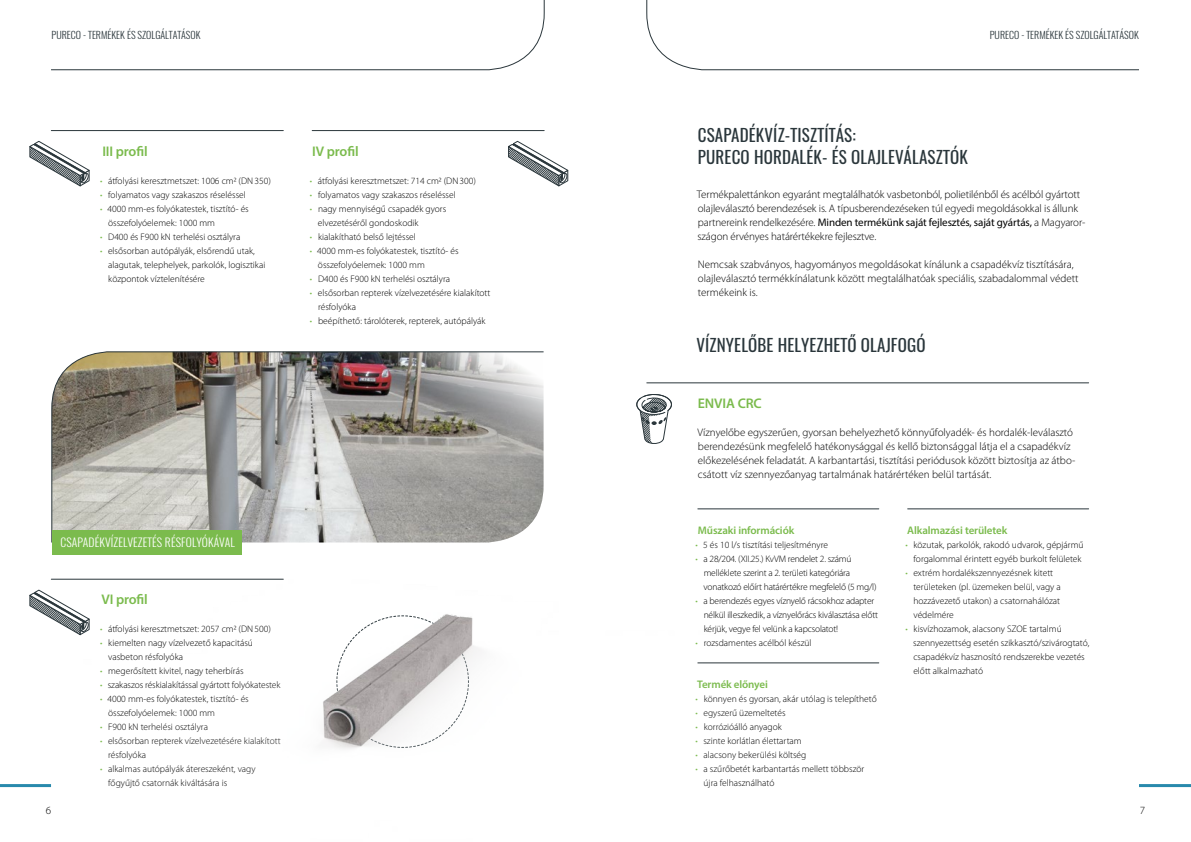
<style>
.page{position:relative;width:1191px;height:842px;background:#fff}
.page>*{position:absolute;margin:0;border:0;box-sizing:border-box;transform-origin:0 0}
.t1{font:17px/22px "Oswald";letter-spacing:.01em;color:#2a363b}
.t2{font:600 14px "Myriad Pro";letter-spacing:-.01em;color:#7bbb4d}
.t3{font:300 11.6px "Oswald";letter-spacing:.01em;color:#fff}
.t4{font:300 11px/14px "Myriad Pro";color:#000}
.t5{font:600 11px "Myriad Pro";letter-spacing:-.01em;color:#7bbb4d}
.t6{font:300 10px "Oswald";color:#2a363b}
.t7{font:300 9.5px/14px "Myriad Pro";color:#000}
.t8{font:300 9.5px/14px "Myriad Pro";letter-spacing:-.02em;color:#000}
.s1{color:#7bbb4d}
.s2{font-weight:400}
</style>
<div class="page">
<hr style="left:51px;top:579px;width:232px;height:1px;background:#2a363b">
<hr style="left:51px;top:130px;width:232px;height:1px;background:#2a363b">
<hr style="left:312px;top:130px;width:232px;height:1px;background:#2a363b">
<hr style="left:647px;top:383px;width:441px;height:1px;background:#2a363b">
<hr style="left:907px;top:509px;width:181px;height:1px;background:#2a363b">
<hr style="left:698px;top:509px;width:180px;height:1px;background:#2a363b">
<hr style="left:698px;top:663px;width:180px;height:1px;background:#2a363b">
<svg style="left:636px;top:394px;width:36px;height:50px"></svg>
<svg style="left:29px;top:141px;width:61px;height:46px"></svg>
<svg style="left:29px;top:589px;width:55px;height:46px"></svg>
<svg style="left:508px;top:141px;width:61px;height:46px"></svg>
<svg style="left:51px;top:351px;width:493px;height:192px;background:#a5a29c"></svg>
<div style="left:52px;top:530px;width:190px;height:25px;background:#7bbb4d"></div>
<img style="left:84px;top:614px;width:653px;height:135px">
<hr style="left:1139px;top:784px;width:52px;height:3px;background:#2889ac">
<hr style="left:0;top:784px;width:51px;height:3px;background:#2889ac">
<svg style="left:646px;top:0;width:493px;height:70px"></svg>
<svg style="left:51px;top:0;width:494px;height:70px"></svg>
<p class="t6" style="left:52px;top:26px;width:150px">PURECO - TERMÉKEK ÉS SZOLGÁLTATÁSOK</p>
<p class="t6" style="left:989px;top:26px;width:150px">PURECO - TERMÉKEK ÉS SZOLGÁLTATÁSOK</p>
<h2 class="t2" style="left:102px;top:142px;width:47px">III profil</h2>
<p class="t7" style="left:100px;top:174px;width:172px"><span class="s1">•</span> átfolyási keresztmetszet: 1006 cm2 (DN350)</p>
<p class="t7" style="left:100px;top:188px;width:147px"><span class="s1">•</span> folyamatos vagy szakaszos réseléssel</p>
<p class="t7" style="left:108px;top:202px;width:142px;text-indent:-8px"><span class="s1">•</span> 4000 mm-es folyókatestek, tisztító- és összefolyóelemek: 1000 mm</p>
<p class="t7" style="left:100px;top:230px;width:142px"><span class="s1">•</span> D400 és F900 kN terhelési osztályra</p>
<p class="t7" style="left:108px;top:244px;width:159px;text-indent:-8px"><span class="s1">•</span> elsősorban autópályák, elsőrendű utak, alagutak, telephelyek, parkolók, logisztikai központok víztelenítésére</p>
<h2 class="t2" style="left:312px;top:142px;width:48px">IV profil</h2>
<p class="t7" style="left:310px;top:174px;width:168px"><span class="s1">•</span> átfolyási keresztmetszet: 714 cm2 (DN300)</p>
<p class="t7" style="left:310px;top:188px;width:147px"><span class="s1">•</span> folyamatos vagy szakaszos réseléssel</p>
<p class="t7" style="left:318px;top:202px;width:130px;text-indent:-8px"><span class="s1">•</span> nagy mennyiségű csapadék gyors elvezetéséről gondoskodik</p>
<p class="t7" style="left:310px;top:230px;width:107px"><span class="s1">•</span> kialakítható belső lejtéssel</p>
<p class="t7" style="left:318px;top:244px;width:142px;text-indent:-8px"><span class="s1">•</span> 4000 mm-es folyókatestek, tisztító- és összefolyóelemek: 1000 mm</p>
<p class="t7" style="left:310px;top:272px;width:142px"><span class="s1">•</span> D400 és F900 kN terhelési osztályra</p>
<p class="t7" style="left:318px;top:286px;width:174px;text-indent:-8px"><span class="s1">•</span> elsősorban repterek vízelvezetésére kialakított résfolyóka</p>
<p class="t7" style="left:310px;top:314px;width:177px"><span class="s1">•</span> beépíthető: tárolóterek, repterek, autópályák</p>
<p class="t3" style="left:60px;top:532px;width:176px">CSAPADÉKVÍZELVEZETÉS RÉSFOLYÓKÁVAL</p>
<h2 class="t2" style="left:101px;top:590px;width:48px">VI profil</h2>
<p class="t7" style="left:100px;top:622px;width:172px"><span class="s1">•</span> átfolyási keresztmetszet: 2057 cm2 (DN500)</p>
<p class="t7" style="left:108px;top:636px;width:146px;text-indent:-8px"><span class="s1">•</span> kiemelten nagy vízelvezető kapacitású vasbeton résfolyóka</p>
<p class="t7" style="left:100px;top:664px;width:145px"><span class="s1">•</span> megerősített kivitel, nagy teherbírás</p>
<p class="t7" style="left:100px;top:678px;width:182px"><span class="s1">•</span> szakaszos réskialakítással gyártott folyókatestek</p>
<p class="t7" style="left:108px;top:692px;width:142px;text-indent:-8px"><span class="s1">•</span> 4000 mm-es folyókatestek, tisztító- és összefolyóelemek: 1000 mm</p>
<p class="t7" style="left:100px;top:720px;width:109px"><span class="s1">•</span> F900 kN terhelési osztályra</p>
<p class="t7" style="left:108px;top:734px;width:174px;text-indent:-8px"><span class="s1">•</span> elsősorban repterek vízelvezetésére kialakított résfolyóka</p>
<p class="t7" style="left:108px;top:762px;width:149px;text-indent:-8px"><span class="s1">•</span> alkalmas autópályák átereszeként, vagy főgyűjtő csatornák kiváltására is</p>
<h1 class="t1" style="left:698px;top:122px;width:271px">CSAPADÉKVÍZ-TISZTÍTÁS:<br>PURECO HORDALÉK- ÉS OLAJLEVÁLASZTÓK</h1>
<p class="t4" style="left:697px;top:187px;width:390px">Termékpalettánkon egyaránt megtalálhatók vasbetonból, polietilénből és acélból gyártott olajleválasztó berendezések is. A típusberendezéseken túl egyedi megoldásokkal is állunk partnereink rendelkezésére. <span class="s2">Minden termékünk saját fejlesztés, saját gyártás,</span> a Magyaror&shy;szágon érvényes határértékekre fejlesztve.</p>
<p class="t4" style="left:698px;top:257px;width:382px">Nemcsak szabványos, hagyományos megoldásokat kínálunk a csapadékvíz tisztítására, olajleválasztó termékkínálatunk között megtalálhatóak speciális, szabadalommal védett termékeink is.</p>
<h1 class="t1" style="left:696px;top:332px;width:231px">VÍZNYELŐBE HELYEZHETŐ OLAJFOGÓ</h1>
<h2 class="t2" style="left:698px;top:394px;width:65px">ENVIA CRC</h2>
<p class="t4" style="left:697px;top:425px;width:379px">Víznyelőbe egyszerűen, gyorsan behelyezhető könnyűfolyadék- és hordalék-leválasztó berendezésünk megfelelő hatékonysággal és kellő biztonsággal látja el a csapadékvíz előkezelésének feladatát. A karbantartási, tisztítási periódusok között biztosítja az átbo&shy;csátott víz szennyezőanyag tartalmának határértéken belül tartását.</p>
<p class="t5" style="left:698px;top:523px;width:98px">Műszaki információk</p>
<p class="t7" style="left:695px;top:538px;width:134px"><span class="s1">•</span> 5 és 10 l/s tisztítási teljesítményre</p>
<p class="t8" style="left:703px;top:552px;width:174px;text-indent:-8px"><span class="s1">•</span> a 28/204. (XII.25.) KvVM rendelet 2. számú melléklete szerint a 2. területi kategóriára vonatkozó előírt határértékre megfelelő (5 mg/l)</p>
<p class="t8" style="left:703px;top:594px;width:176px;text-indent:-8px"><span class="s1">•</span> a berendezés egyes víznyelő rácsokhoz adapter nélkül illeszkedik, a víznyelőrács kiválasztása előtt kérjük, vegye fel velünk a kapcsolatot!</p>
<p class="t7" style="left:695px;top:636px;width:118px"><span class="s1">•</span> rozsdamentes acélból készül</p>
<p class="t5" style="left:697px;top:677px;width:72px">Termék előnyei</p>
<p class="t7" style="left:695px;top:692px;width:183px"><span class="s1">•</span> könnyen és gyorsan, akár utólag is telepíthető</p>
<p class="t7" style="left:695px;top:706px;width:92px"><span class="s1">•</span> egyszerű üzemeltetés</p>
<p class="t7" style="left:695px;top:720px;width:88px"><span class="s1">•</span> korrózióálló anyagok</p>
<p class="t7" style="left:695px;top:734px;width:108px"><span class="s1">•</span> szinte korlátlan élettartam</p>
<p class="t7" style="left:695px;top:748px;width:112px"><span class="s1">•</span> alacsony bekerülési költség</p>
<p class="t7" style="left:703px;top:762px;width:162px;text-indent:-8px"><span class="s1">•</span> a szűrőbetét karbantartás mellett többször újra felhasználható</p>
<p class="t5" style="left:907px;top:523px;width:102px">Alkalmazási területek</p>
<p class="t7" style="left:905px;top:538px;width:180px;text-align:right"><span class="s1">•</span> közutak, parkolók, rakodó udvarok, gépjármű forgalommal érintett egyéb burkolt felületek</p>
<p class="t7" style="left:913px;top:566px;width:149px;text-indent:-8px"><span class="s1">•</span> extrém hordalékszennyezésnek kitett területeken (pl. üzemeken belül, vagy a hozzávezető utakon) a csatornahálózat védelmére</p>
<p class="t7" style="left:913px;top:622px;width:178px;text-indent:-8px"><span class="s1">•</span> kisvízhozamok, alacsony SZOE tartalmú szennyezettség esetén szikkasztó/szivárogtató, csapadékvíz hasznosító rendszerekbe vezetés előtt alkalmazható</p>
<p class="t4" style="left:46px;top:804px;width:7px">6</p>
<p class="t4" style="left:1140px;top:804px;width:7px">7</p>
</div>
